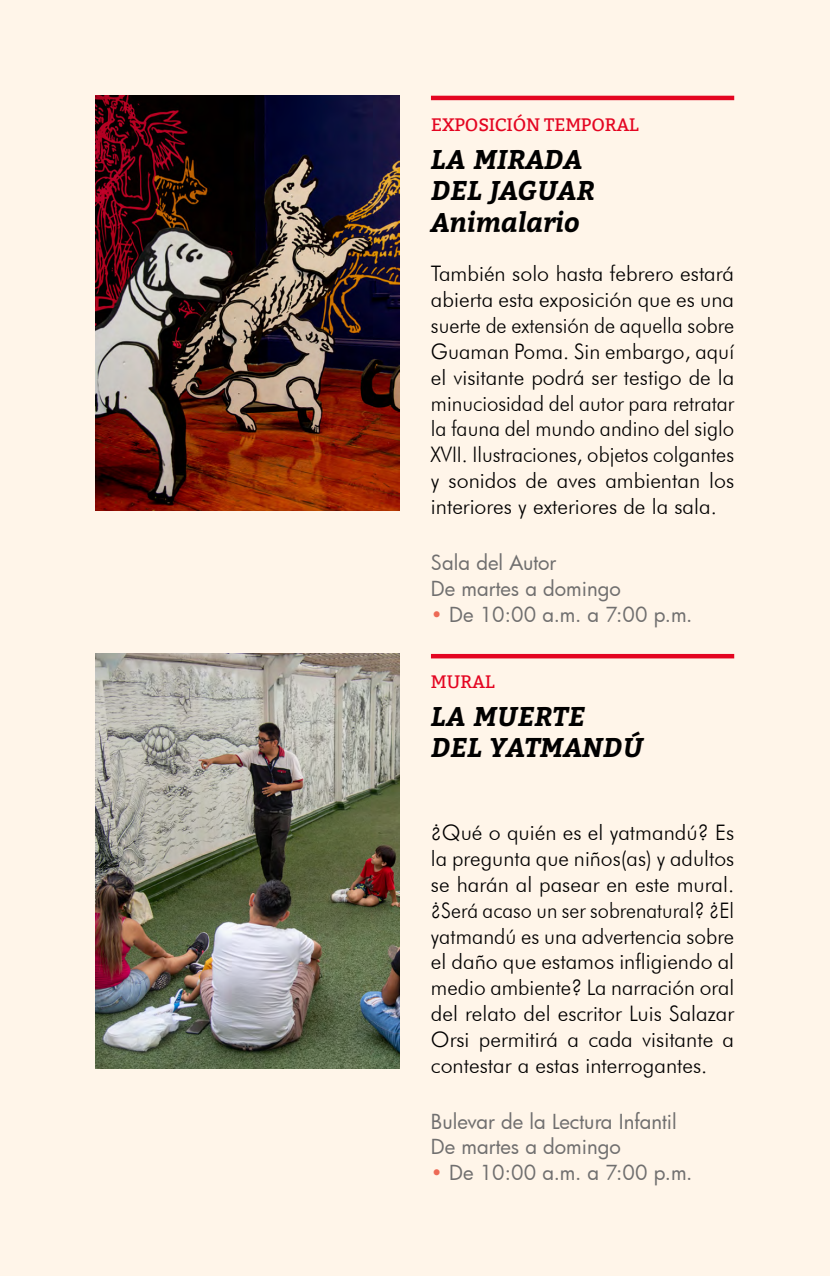
<style>
.page{position:relative;width:830px;height:1276px;background:#fff}
.page>*{position:absolute;margin:0;border:0;box-sizing:border-box;transform-origin:0 0}
.t1{font:italic 700 27px/31.5px "Bitter";letter-spacing:.01em;color:#000}
.t2{font:300 21.38px/25.9px "Futura BT";color:#000;text-align:justify}
.t3{font:20.25px/25.9px "Futura";color:#706f6f}
.t4{font:18px "Bitter";letter-spacing:-.01em;color:#e40521}
.s1{font-family:"Futura BT";font-weight:300;color:#ed6a56}
</style>
<div class="page">
<div style="left:0;top:0;width:829px;height:1276px;background:#fff5e9"></div>
<hr style="left:431px;top:96px;width:302px;height:4px;background:#e40521">
<hr style="left:431px;top:654px;width:302px;height:4px;background:#e40521">
<img style="left:96px;top:654px;width:303px;height:414px">
<img style="left:96px;top:96px;width:303px;height:414px">
<p class="t4" style="left:431px;top:114px;width:209px">EXPOSICIÓN TEMPORAL</p>
<p class="t1" style="left:431px;top:144px;width:165px">LA MIRADA<br>DEL JAGUAR<br>Animalario</p>
<p class="t2" style="left:431px;top:260px;width:304px">También solo hasta febrero estará abierta esta exposición que es una suerte de extensión de aquella sobre Guaman Poma. Sin embargo, aquí el visitante podrá ser testigo de la minuciosidad del autor para retratar la fauna del mundo andino del siglo XVII. Ilustraciones, objetos colgantes y sonidos de aves ambientan los interiores y exteriores de la sala.</p>
<p class="t3" style="left:431px;top:549px;width:191px">Sala del Autor<br>De martes a domingo</p>
<p class="t3" style="left:431px;top:601px;width:263px"><span class="s1">•</span> De 10:00 a.m. a 7:00 p.m.</p>
<p class="t4" style="left:431px;top:671px;width:65px">MURAL</p>
<p class="t1" style="left:431px;top:701px;width:213px">LA MUERTE<br>DEL YATMANDÚ</p>
<p class="t2" style="left:431px;top:819px;width:304px">¿Qué o quién es el yatmandú? Es la pregunta que niños(as) y adultos se harán al pasear en este mural. ¿Será acaso un ser sobrenatural? ¿El yatmandú es una advertencia sobre el daño que estamos infligiendo al medio ambiente? La narración oral del relato del escritor Luis Salazar Orsi permitirá a cada visitante a contestar a estas interrogantes.</p>
<p class="t3" style="left:431px;top:1107px;width:247px">Bulevar de la Lectura Infantil<br>De martes a domingo</p>
<p class="t3" style="left:431px;top:1159px;width:263px"><span class="s1">•</span> De 10:00 a.m. a 7:00 p.m.</p>
</div>
